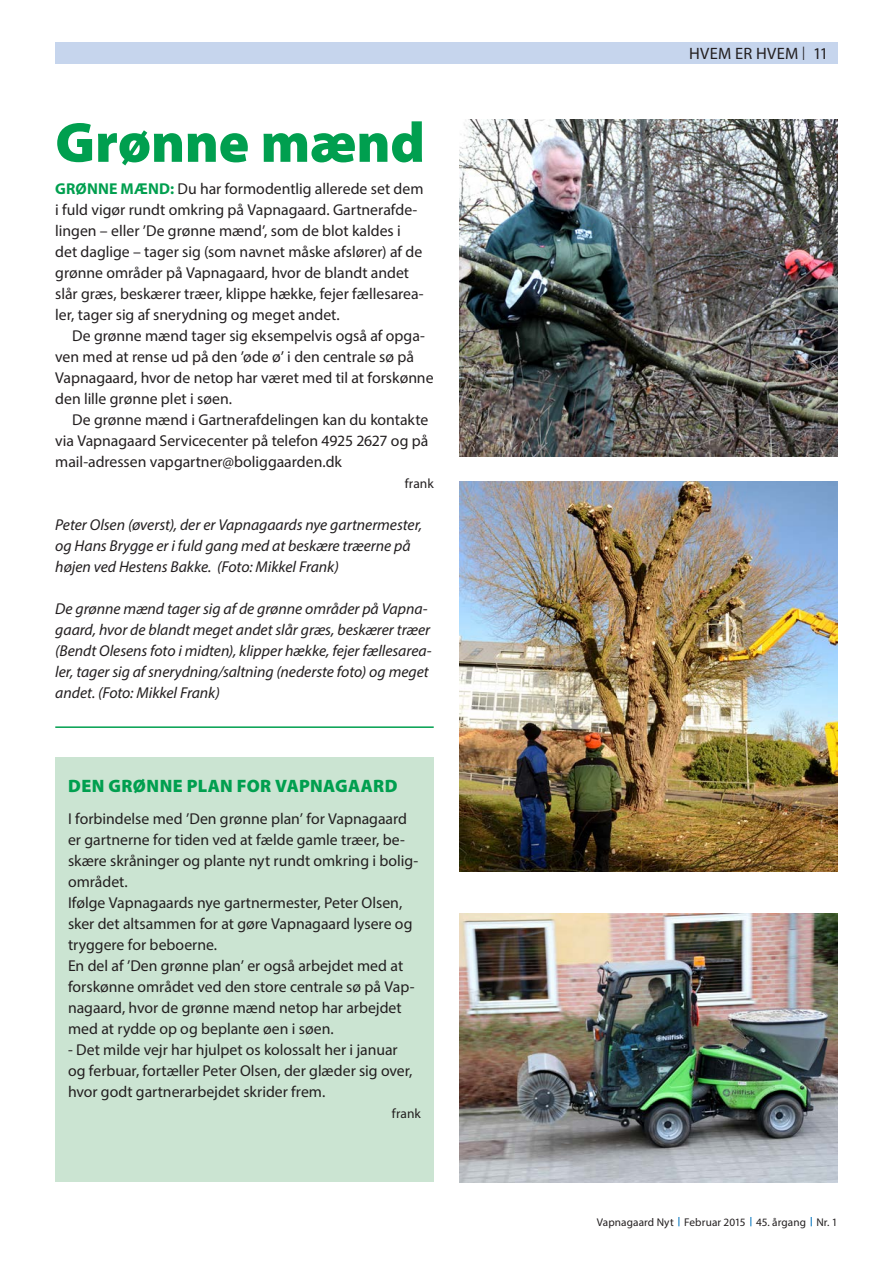
<style>
.page{position:relative;width:893px;height:1263px;background:#fff}
.page>*{position:absolute;margin:0;border:0;box-sizing:border-box;transform-origin:0 0}
.Overskrift{font:900 57px "Myriad Pro";letter-spacing:-.005em;color:#009f4f}
.BOKS_overskrift{font:900 18px "Myriad Pro";letter-spacing:.02em;color:#009f4f}
.t1{font:16.5px "Myriad Pro";letter-spacing:.015em;color:#231f20}
.Brødtekst_-indryk{font:15.75px/21px "Myriad Pro";color:#231f20}
.Billedtekst{font:italic 15.75px/21px "Myriad Pro";color:#231f20}
.Brødtekst__indryk{font:15.75px/21px "Myriad Pro";color:#231f20}
.Brødtekst__indryk-2{font:13.5px "Myriad Pro";letter-spacing:.005em;color:#231f20}
.Brødtekst_-indryk-2{font:13.5px "Myriad Pro";letter-spacing:.005em;color:#231f20}
.t2{font:11.25px "Myriad Pro";letter-spacing:.01em;color:#231f20}
.s1{font-weight:700;color:#009f4f}
.s2{font-size:19.8px}
</style>
<div class="page">
<div style="left:55px;top:43px;width:783px;height:21px;background:#c6d5ed"></div>
<img style="left:459px;top:119px;width:379px;height:337px">
<img style="left:459px;top:482px;width:379px;height:390px">
<img style="left:459px;top:913px;width:379px;height:269px">
<div style="left:55px;top:757px;width:379px;height:425px;background:#cbe4d2"></div>
<hr style="left:55px;top:726px;width:379px;height:2px;background:#009f4f">
<p class="Overskrift" style="left:55px;top:105px;width:371px">Grønne mænd</p>
<p class="Brødtekst_-indryk" style="left:55px;top:178px;width:370px"><span class="s1">GRØNNE MÆND:</span> Du har formodentlig allerede set dem i fuld vigør rundt omkring på Vapnagaard. Gartnerafde&shy;lingen – eller ’De grønne mænd’, som de blot kaldes i det daglige – tager sig (som navnet måske afslører) af de grønne områder på Vapnagaard, hvor de blandt andet slår græs, beskærer træer, klippe hække, fejer fællesarea&shy;ler, tager sig af snerydning og meget andet.</p>
<p class="Brødtekst__indryk" style="left:55px;top:325px;width:380px;text-indent:17px">De grønne mænd tager sig eksempelvis også af opga&shy;ven med at rense ud på den ’øde ø’ i den centrale sø på Vapnagaard, hvor de netop har været med til at forskønne den lille grønne plet i søen.</p>
<p class="Brødtekst__indryk" style="left:55px;top:409px;width:375px;text-align:justify;text-indent:17px">De grønne mænd i Gartnerafdelingen kan du kontakte via Vapnagaard Servicecenter på telefon 4925 2627 og på mail-adressen vapgartner@boliggaarden.dk</p>
<p class="Brødtekst__indryk-2" style="left:405px;top:475px;width:30px">frank</p>
<p class="Billedtekst" style="left:55px;top:514px;width:368px">Peter Olsen (øverst), der er Vapnagaards nye gartnermester, og Hans Brygge er i fuld gang med at beskære træerne på højen ved Hestens Bakke. (Foto: Mikkel Frank)</p>
<p class="Billedtekst" style="left:55px;top:598px;width:378px">De grønne mænd tager sig af de grønne områder på Vapna&shy;gaard, hvor de blandt meget andet slår græs, beskærer træer (Bendt Olesens foto i midten), klipper hække, fejer fællesarea&shy;ler, tager sig af snerydning/saltning (nederste foto) og meget andet. (Foto: Mikkel Frank)</p>
<p class="BOKS_overskrift" style="left:68px;top:774px;width:331px">DEN GRØNNE PLAN FOR VAPNAGAARD</p>
<p class="Brødtekst_-indryk" style="left:68px;top:808px;width:352px">I forbindelse med ’Den grønne plan’ for Vapnagaard er gartnerne for tiden ved at fælde gamle træer, be&shy;skære skråninger og plante nyt rundt omkring i bolig&shy;området.</p>
<p class="Brødtekst_-indryk" style="left:68px;top:892px;width:346px">Ifølge Vapnagaards nye gartnermester, Peter Olsen, sker det altsammen for at gøre Vapnagaard lysere og tryggere for beboerne.</p>
<p class="Brødtekst_-indryk" style="left:68px;top:955px;width:348px">En del af ’Den grønne plan’ er også arbejdet med at forskønne området ved den store centrale sø på Vap&shy;nagaard, hvor de grønne mænd netop har arbejdet med at rydde op og beplante øen i søen.</p>
<p class="Brødtekst_-indryk" style="left:68px;top:1039px;width:346px">- Det milde vejr har hjulpet os kolossalt her i januar og ferbuar, fortæller Peter Olsen, der glæder sig over, hvor godt gartnerarbejdet skrider frem.</p>
<p class="Brødtekst_-indryk-2" style="left:392px;top:1105px;width:30px">frank</p>
<p class="t1" style="left:689px;top:43px;width:141px">HVEM ER HVEM <span class="s2">I</span> 11</p>
<p class="t2" style="left:597px;top:1215px;width:242px">Vapnagaard Nyt Februar 2015 45. årgang Nr. 1</p>
</div>
